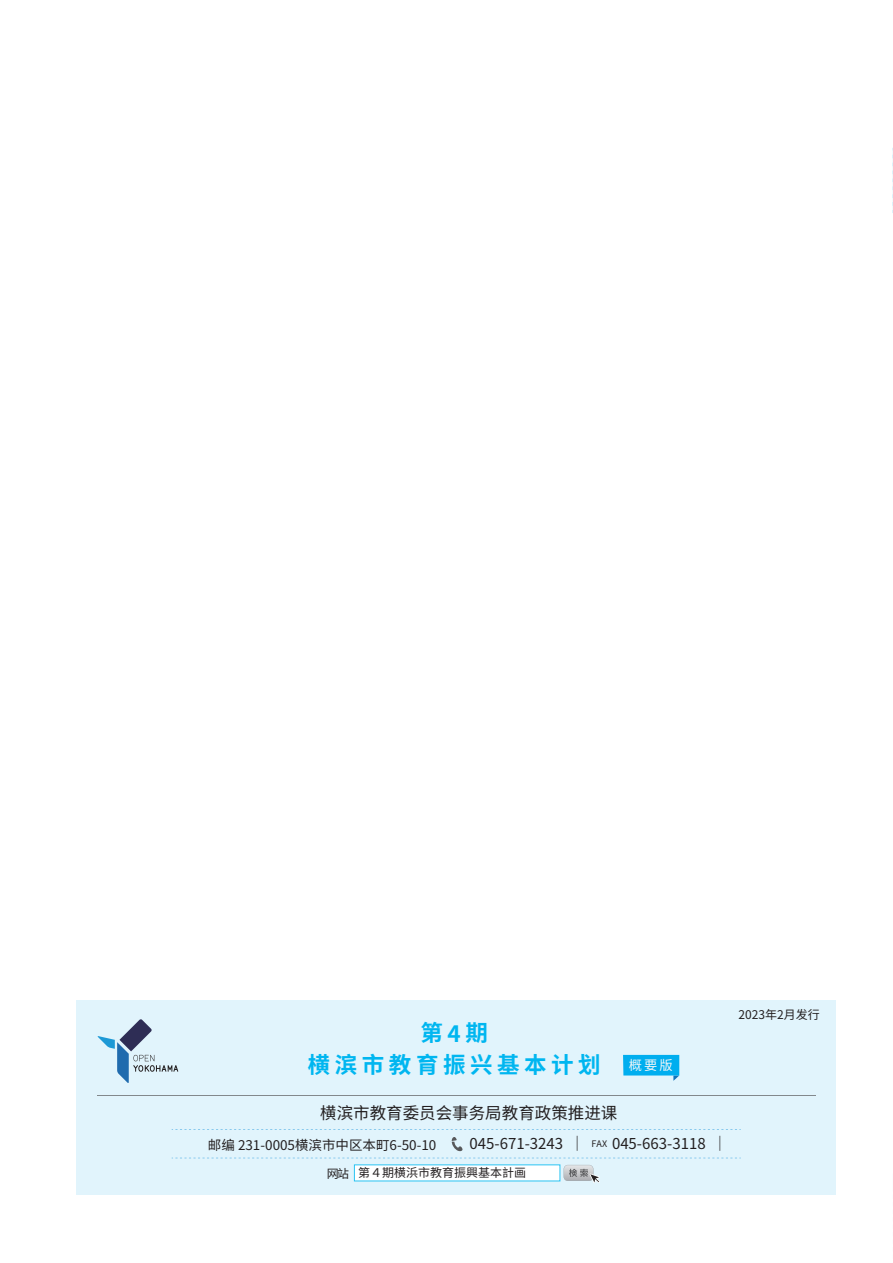
<style>
.page{position:relative;width:893px;height:1263px;background:#fff}
.page>*{position:absolute;margin:0;border:0;box-sizing:border-box;transform-origin:0 0}
.t1{font:700 22.5px/32.2px "Noto Sans CJ Ksc";letter-spacing:.2em;color:#00b6f0;text-align:center}
.t2{font:16.5px "Noto Sans CJ Ksc";color:#231f20}
.t3{font:13.35px "Noto Sans CJ Ksc";color:#231f20}
.t4{font:13.2px "Noto Sans CJ Ksc";color:#f6f7f7}
.t5{font:12px "Noto Sans CJ Ksc";color:#231f20}
.s1{font-size:15px}
</style>
<div class="page">
<svg style="left:892px;top:148px;width:1px;height:65px"></svg>
<div style="left:76px;top:1000px;width:760px;height:195px;background:#e1f4fc"></div>
<div style="left:354px;top:1164px;width:206px;height:17px;background:#fff"></div>
<hr style="left:97px;top:1095px;width:718px;height:1px;background:#82888c">
<svg style="left:172px;top:1129px;width:569px;height:1px"></svg>
<svg style="left:172px;top:1157px;width:569px;height:1px"></svg>
<svg style="left:97px;top:1019px;width:81px;height:64px"></svg>
<svg style="left:564px;top:1165px;width:36px;height:18px"></svg>
<svg style="left:450px;top:1137px;width:12px;height:14px"></svg>
<svg style="left:673px;top:1075px;width:6px;height:6px"></svg>
<div style="left:623px;top:1055px;width:56px;height:20px;background:#00aeef"></div>
<h1 class="t1" style="left:308px;top:1017px;width:294px">第4期<br>横滨市教育振兴基本计划</h1>
<p class="t2" style="left:320px;top:1104px;width:298px">横滨市教育委员会事务局教育政策推进课</p>
<p class="t4" style="left:629px;top:1058px;width:46px">概要版</p>
<p class="t3" style="left:208px;top:1137px;width:521px">邮编 231-0005横滨市中区本町6-50-10　 　<span class="s1">045-671-3243 ｜</span> <sup>FAX</sup> <span class="s1">045-663-3118 ｜</span></p>
<p class="t5" style="left:327px;top:1166px;width:201px">网站 第４期横浜市教育振興基本計画</p>
<p class="t5" style="left:739px;top:1008px;width:83px">2023年2月发行</p>
</div>
